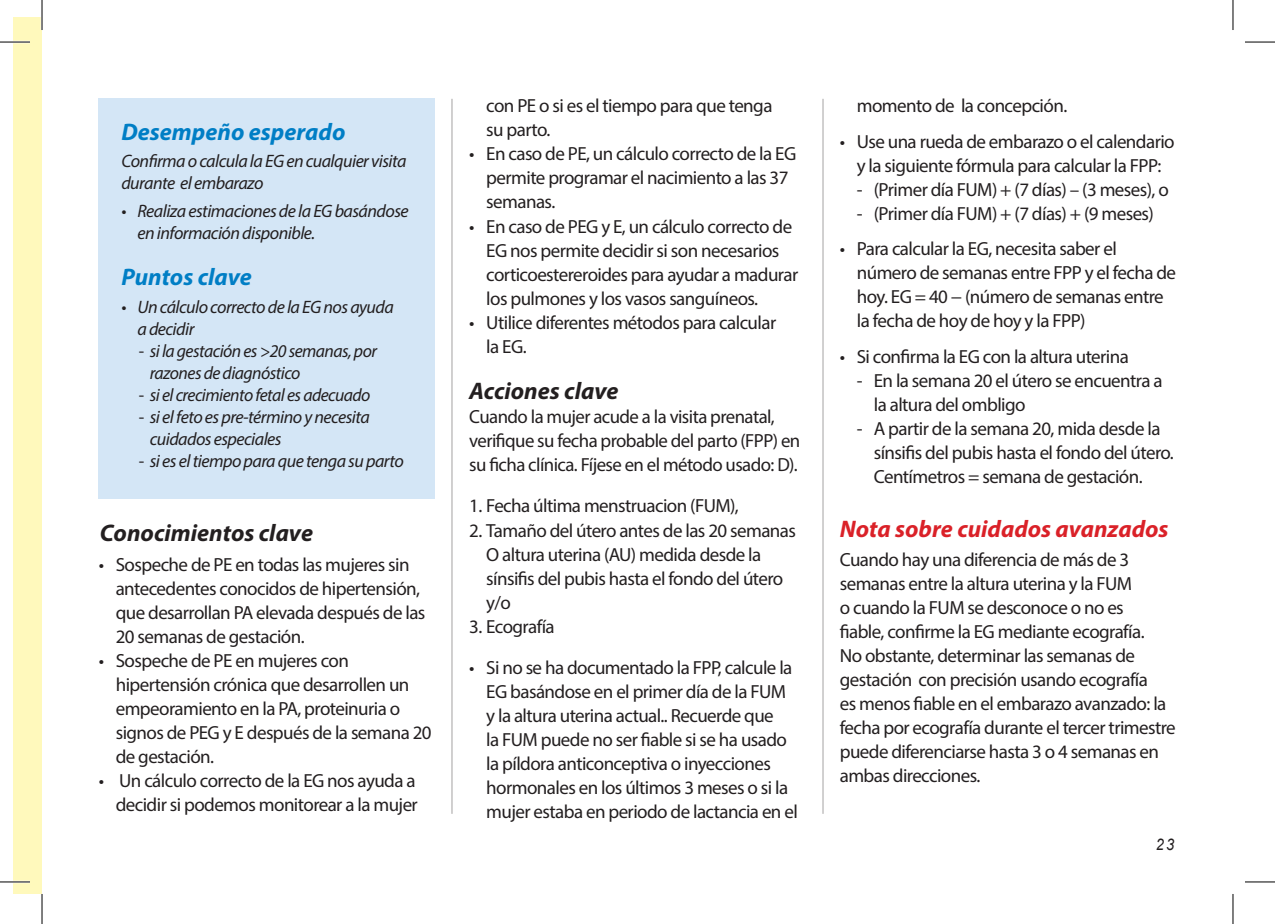
<style>
.page{position:relative;width:1275px;height:924px;background:#fff}
.page>*{position:absolute;margin:0;border:0;box-sizing:border-box;transform-origin:0 0}
.Performance_exp_and{font:italic 700 24px "Myriad Pro";color:#007ec5}
.Advanced_care_note{font:italic 700 24px "Myriad Pro";color:#da2128}
.Key_Knowledge_and_Ke{font:italic 700 24px "Myriad Pro";color:#231f20}
.Main_text_bullet{font:italic 700 24px "Myriad Pro";color:#231f20}
.Main_text__no_tab{font:19px/24px "Myriad Pro";letter-spacing:-.03em;color:#231f20}
.Performance_exp_and-2{font:italic 18px/22px "Myriad Pro";letter-spacing:-.03em;color:#231f20}
.Notes{font:italic 16px "Arial";color:#231f20;scale:.91 1}
.s1{font-style:normal}
</style>
<div class="page">
<div style="left:14px;top:17px;width:28px;height:876px;background:#fff9bc"></div>
<hr style="left:451px;top:99px;width:1px;height:714px;background:#231f20">
<hr style="left:822px;top:99px;width:1px;height:714px;background:#231f20">
<div style="left:99px;top:99px;width:336px;height:399px;background:#d4e6f6"></div>
<hr style="left:0;top:41px;width:30px;height:2px;background:#fff">
<hr style="left:0;top:880px;width:30px;height:2px;background:#fff">
<hr style="left:41px;top:0;width:2px;height:30px;background:#fff">
<hr style="left:0;top:42px;width:30px;height:1px;background:#000">
<hr style="left:1245px;top:42px;width:30px;height:1px;background:#000">
<hr style="left:0;top:881px;width:30px;height:1px;background:#000">
<hr style="left:1245px;top:881px;width:30px;height:1px;background:#000">
<hr style="left:42px;top:0;width:1px;height:30px;background:#000">
<hr style="left:42px;top:893px;width:1px;height:30px;background:#000">
<hr style="left:1232px;top:0;width:1px;height:30px;background:#000">
<hr style="left:1232px;top:893px;width:1px;height:30px;background:#000">
<p class="Performance_exp_and" style="left:121px;top:116px;width:225px">Desempeño esperado</p>
<p class="Performance_exp_and-2" style="left:121px;top:150px;width:287px">Confirma o calcula la EG en cualquier visita durante el embarazo</p>
<p class="Performance_exp_and-2" style="left:137px;top:199px;width:273px;text-indent:-16px">• Realiza estimaciones de la EG basándose en información disponible.</p>
<p class="Performance_exp_and" style="left:121px;top:261px;width:132px">Puntos clave</p>
<p class="Performance_exp_and-2" style="left:137px;top:295px;width:258px;text-indent:-16px">• Un cálculo correcto de la EG nos ayuda a decidir</p>
<p class="Performance_exp_and-2" style="left:150px;top:339px;width:229px;text-indent:-11px"><span class="s1">-</span> si la gestación es &gt;20 semanas, por razones de diagnóstico</p>
<p class="Performance_exp_and-2" style="left:139px;top:383px;width:233px"><span class="s1">-</span> si el crecimiento fetal es adecuado</p>
<p class="Performance_exp_and-2" style="left:150px;top:405px;width:222px;text-indent:-11px"><span class="s1">-</span> si el feto es pre-término y necesita cuidados especiales</p>
<p class="Performance_exp_and-2" style="left:139px;top:449px;width:267px"><span class="s1">-</span> si es el tiempo para que tenga su parto</p>
<p class="Key_Knowledge_and_Ke" style="left:100px;top:517px;width:215px">Conocimientos clave</p>
<p class="Main_text__no_tab" style="left:116px;top:551px;width:311px;text-indent:-17px">• Sospeche de PE en todas las mujeres sin antecedentes conocidos de hipertensión, que desarrollan PA elevada después de las 20 semanas de gestación.</p>
<p class="Main_text__no_tab" style="left:116px;top:647px;width:317px;text-indent:-17px">• Sospeche de PE en mujeres con hipertensión crónica que desarrollen un empeoramiento en la PA, proteinuria o signos de PEG y E después de la semana 20 de gestación.</p>
<p class="Main_text__no_tab" style="left:99px;top:767px;width:321px;text-align:right">• Un cálculo correcto de la EG nos ayuda a decidir si podemos monitorear a la mujer</p>
<p class="Main_text__no_tab" style="left:486px;top:94px;width:288px">con PE o si es el tiempo para que tenga su parto.</p>
<p class="Main_text__no_tab" style="left:486px;top:142px;width:311px;text-indent:-17px">• En caso de PE, un cálculo correcto de la EG permite programar el nacimiento a las 37 semanas.</p>
<p class="Main_text__no_tab" style="left:486px;top:214px;width:313px;text-indent:-17px">• En caso de PEG y E, un cálculo correcto de EG nos permite decidir si son necesarios corticoestereroides para ayudar a madurar los pulmones y los vasos sanguíneos.</p>
<p class="Main_text__no_tab" style="left:486px;top:310px;width:291px;text-indent:-17px">• Utilice diferentes métodos para calcular la EG.</p>
<p class="Main_text_bullet" style="left:469px;top:375px;width:151px">Acciones clave</p>
<p class="Main_text__no_tab" style="left:469px;top:404px;width:332px">Cuando la mujer acude a la visita prenatal, verifique su fecha probable del parto (FPP) en su ficha clínica. Fíjese en el método usado: D).</p>
<p class="Main_text__no_tab" style="left:469px;top:493px;width:271px">1. Fecha última menstruacion (FUM),</p>
<p class="Main_text__no_tab" style="left:486px;top:517px;width:311px;text-indent:-17px">2. Tamaño del útero antes de las 20 semanas<br>O altura uterina (AU) medida desde la sínsifis del pubis hasta el fondo del útero y/o</p>
<p class="Main_text__no_tab" style="left:469px;top:613px;width:87px">3. Ecografía</p>
<p class="Main_text__no_tab" style="left:486px;top:654px;width:313px;text-indent:-17px">• Si no se ha documentado la FPP, calcule la EG basándose en el primer día de la FUM y la altura uterina actual.. Recuerde que<br>la FUM puede no ser fiable si se ha usado la píldora anticonceptiva o inyecciones hormonales en los últimos 3 meses o si la mujer estaba en periodo de lactancia en el</p>
<p class="Main_text__no_tab" style="left:856px;top:94px;width:212px">momento de la concepción.</p>
<p class="Main_text__no_tab" style="left:839px;top:129px;width:336px;text-align:center">• Use una rueda de embarazo o el calendario y la siguiente fórmula para calcular la FPP:</p>
<p class="Main_text__no_tab" style="left:856px;top:177px;width:313px">- (Primer día FUM) + (7 días) – (3 meses), o</p>
<p class="Main_text__no_tab" style="left:856px;top:201px;width:299px">- (Primer día FUM) + (7 días) + (9 meses)</p>
<p class="Main_text__no_tab" style="left:856px;top:236px;width:321px;text-indent:-17px">• Para calcular la EG, necesita saber el número de semanas entre FPP y el fecha de hoy. EG = 40 − (número de semanas entre la fecha de hoy de hoy y la FPP)</p>
<p class="Main_text__no_tab" style="left:839px;top:344px;width:291px">• Si confirma la EG con la altura uterina</p>
<p class="Main_text__no_tab" style="left:873px;top:368px;width:290px;text-indent:-17px">- En la semana 20 el útero se encuentra a la altura del ombligo</p>
<p class="Main_text__no_tab" style="left:873px;top:416px;width:301px;text-indent:-17px">- A partir de la semana 20, mida desde la sínsifis del pubis hasta el fondo del útero.<br>Centímetros = semana de gestación.</p>
<p class="Advanced_care_note" style="left:839px;top:512px;width:330px">Nota sobre cuidados avanzados</p>
<p class="Main_text__no_tab" style="left:839px;top:547px;width:337px">Cuando hay una diferencia de más de 3 semanas entre la altura uterina y la FUM<br>o cuando la FUM se desconoce o no es<br>fiable, confirme la EG mediante ecografía.<br>No obstante, determinar las semanas de gestación con precisión usando ecografía<br>es menos fiable en el embarazo avanzado: la fecha por ecografía durante el tercer trimestre puede diferenciarse hasta 3 o 4 semanas en ambas direcciones.</p>
<p class="Notes" style="left:1155px;top:833px;width:22px">23</p>
</div>
